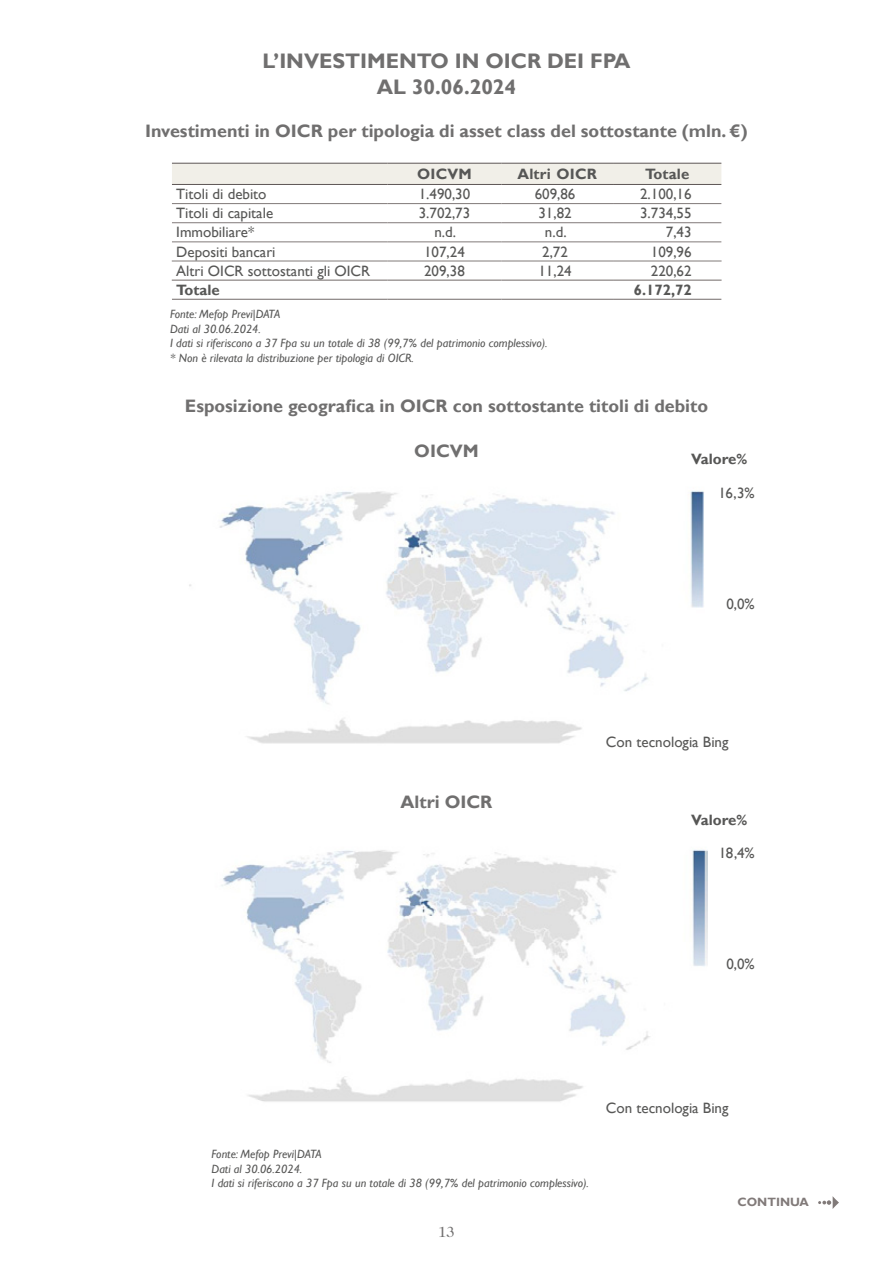
<style>
.page{position:relative;width:893px;height:1263px;background:#fff}
.page>*{position:absolute;margin:0;border:0;box-sizing:border-box;transform-origin:0 0}
.t1{font:700 21px/25.2px "Gill Sans";color:#706f6f;text-align:center}
.t2{font:700 18px "Gill Sans";color:#706f6f}
.t3{font:15px "Gill Sans";color:#575756}
.t4{font:700 15px "Gill Sans";color:#575756}
.t5{font:15px "Gill Sans";color:#575756}
.t6{font:15px "Caslon 224 Std";color:#706f6f}
.t7{font:italic 12px/14.4px "Gill Sans";color:#575756}
.t8{font:700 12px "Gill Sans";color:#817a79}
</style>
<div class="page">
<img style="left:189px;top:491px;width:515px;height:253px">
<img style="left:221px;top:850px;width:487px;height:252px">
<div style="left:172px;top:164px;width:549px;height:20px;background:#f1efe8"></div>
<hr style="left:172px;top:163px;width:216px;height:1px;background:#5d5655">
<hr style="left:388px;top:163px;width:113px;height:1px;background:#5d5655">
<hr style="left:501px;top:163px;width:112px;height:1px;background:#5d5655">
<hr style="left:613px;top:163px;width:108px;height:1px;background:#5d5655">
<hr style="left:172px;top:184px;width:216px;height:1px;background:#5d5655">
<hr style="left:388px;top:184px;width:113px;height:1px;background:#5d5655">
<hr style="left:501px;top:184px;width:112px;height:1px;background:#5d5655">
<hr style="left:613px;top:184px;width:108px;height:1px;background:#5d5655">
<hr style="left:172px;top:203px;width:216px;height:1px;background:#817a79">
<hr style="left:388px;top:203px;width:113px;height:1px;background:#817a79">
<hr style="left:501px;top:203px;width:112px;height:1px;background:#817a79">
<hr style="left:613px;top:203px;width:108px;height:1px;background:#817a79">
<hr style="left:172px;top:222px;width:216px;height:1px;background:#817a79">
<hr style="left:388px;top:222px;width:113px;height:1px;background:#817a79">
<hr style="left:501px;top:222px;width:112px;height:1px;background:#817a79">
<hr style="left:613px;top:222px;width:108px;height:1px;background:#817a79">
<hr style="left:172px;top:242px;width:216px;height:1px;background:#817a79">
<hr style="left:388px;top:242px;width:113px;height:1px;background:#817a79">
<hr style="left:501px;top:242px;width:112px;height:1px;background:#817a79">
<hr style="left:613px;top:242px;width:108px;height:1px;background:#817a79">
<hr style="left:172px;top:261px;width:216px;height:1px;background:#817a79">
<hr style="left:388px;top:261px;width:113px;height:1px;background:#817a79">
<hr style="left:501px;top:261px;width:112px;height:1px;background:#817a79">
<hr style="left:613px;top:261px;width:109px;height:1px;background:#817a79">
<hr style="left:172px;top:280px;width:216px;height:1px;background:#817a79">
<hr style="left:388px;top:280px;width:113px;height:1px;background:#817a79">
<hr style="left:501px;top:280px;width:112px;height:1px;background:#817a79">
<hr style="left:613px;top:280px;width:109px;height:1px;background:#817a79">
<hr style="left:172px;top:299px;width:216px;height:1px;background:#817a79">
<hr style="left:388px;top:299px;width:113px;height:1px;background:#817a79">
<hr style="left:501px;top:299px;width:112px;height:1px;background:#817a79">
<hr style="left:613px;top:299px;width:108px;height:1px;background:#817a79">
<div style="left:606px;top:737px;width:193px;height:20px;background:#fff"></div>
<svg style="left:818px;top:1196px;width:21px;height:13px"></svg>
<h1 class="t1" style="left:262px;top:49px;width:370px">L’INVESTIMENTO IN OICR DEI FPA<br>AL 30.06.2024</h1>
<h2 class="t2" style="left:145px;top:121px;width:604px">Investimenti in OICR per tipologia di asset class del sottostante (mln. €)</h2>
<p class="t4" style="left:417px;top:165px;width:56px">OICVM</p>
<p class="t4" style="left:517px;top:165px;width:81px">Altri OICR</p>
<p class="t4" style="left:645px;top:165px;width:46px">Totale</p>
<p class="t3" style="left:176px;top:185px;width:92px">Titoli di debito</p>
<p class="t3" style="left:419px;top:185px;width:53px">1.490,30</p>
<p class="t3" style="left:535px;top:185px;width:42px">609,86</p>
<p class="t3" style="left:640px;top:185px;width:53px">2.100,16</p>
<p class="t3" style="left:176px;top:205px;width:98px">Titoli di capitale</p>
<p class="t3" style="left:419px;top:205px;width:53px">3.702,73</p>
<p class="t3" style="left:538px;top:205px;width:35px">31,82</p>
<p class="t3" style="left:640px;top:205px;width:53px">3.734,55</p>
<p class="t3" style="left:176px;top:224px;width:80px">Immobiliare*</p>
<p class="t3" style="left:434px;top:224px;width:23px">n.d.</p>
<p class="t3" style="left:545px;top:224px;width:23px">n.d.</p>
<p class="t3" style="left:666px;top:224px;width:27px">7,43</p>
<p class="t3" style="left:176px;top:243px;width:101px">Depositi bancari</p>
<p class="t3" style="left:424px;top:243px;width:42px">107,24</p>
<p class="t3" style="left:542px;top:243px;width:27px">2,72</p>
<p class="t3" style="left:651px;top:243px;width:42px">109,96</p>
<p class="t3" style="left:176px;top:262px;width:195px">Altri OICR sottostanti gli OICR</p>
<p class="t3" style="left:424px;top:262px;width:42px">209,38</p>
<p class="t3" style="left:538px;top:262px;width:35px">11,24</p>
<p class="t3" style="left:651px;top:262px;width:42px">220,62</p>
<p class="t4" style="left:176px;top:281px;width:45px">Totale</p>
<p class="t4" style="left:634px;top:281px;width:59px">6.172,72</p>
<p class="t7" style="left:170px;top:307px;width:379px">Fonte: Mefop Previ|DATA<br>Dati al 30.06.2024.<br>I dati si riferiscono a 37 Fpa su un totale di 38 (99,7% del patrimonio complessivo). * Non è rilevata la distribuzione per tipologia di OICR.</p>
<h2 class="t2" style="left:185px;top:395px;width:525px">Esposizione geografica in OICR con sottostante titoli di debito</h2>
<h2 class="t2" style="left:414px;top:440px;width:66px">OICVM</h2>
<p class="t4" style="left:691px;top:450px;width:58px">Valore%</p>
<p class="t5" style="left:719px;top:484px;width:38px">16,3%</p>
<p class="t3" style="left:726px;top:595px;width:30px">0,0%</p>
<h2 class="t2" style="left:400px;top:791px;width:93px">Altri OICR</h2>
<p class="t3" style="left:606px;top:733px;width:124px">Con tecnologia Bing</p>
<p class="t4" style="left:691px;top:811px;width:58px">Valore%</p>
<p class="t5" style="left:719px;top:844px;width:37px">18,4%</p>
<p class="t3" style="left:726px;top:955px;width:30px">0,0%</p>
<p class="t7" style="left:211px;top:1147px;width:379px">Fonte: Mefop Previ|DATA<br>Dati al 30.06.2024.<br>I dati si riferiscono a 37 Fpa su un totale di 38 (99,7% del patrimonio complessivo).</p>
<p class="t6" style="left:438px;top:1224px;width:18px">13</p>
<p class="t3" style="left:606px;top:1099px;width:124px">Con tecnologia Bing</p>
<p class="t8" style="left:738px;top:1194px;width:73px">CONTINUA</p>
</div>
